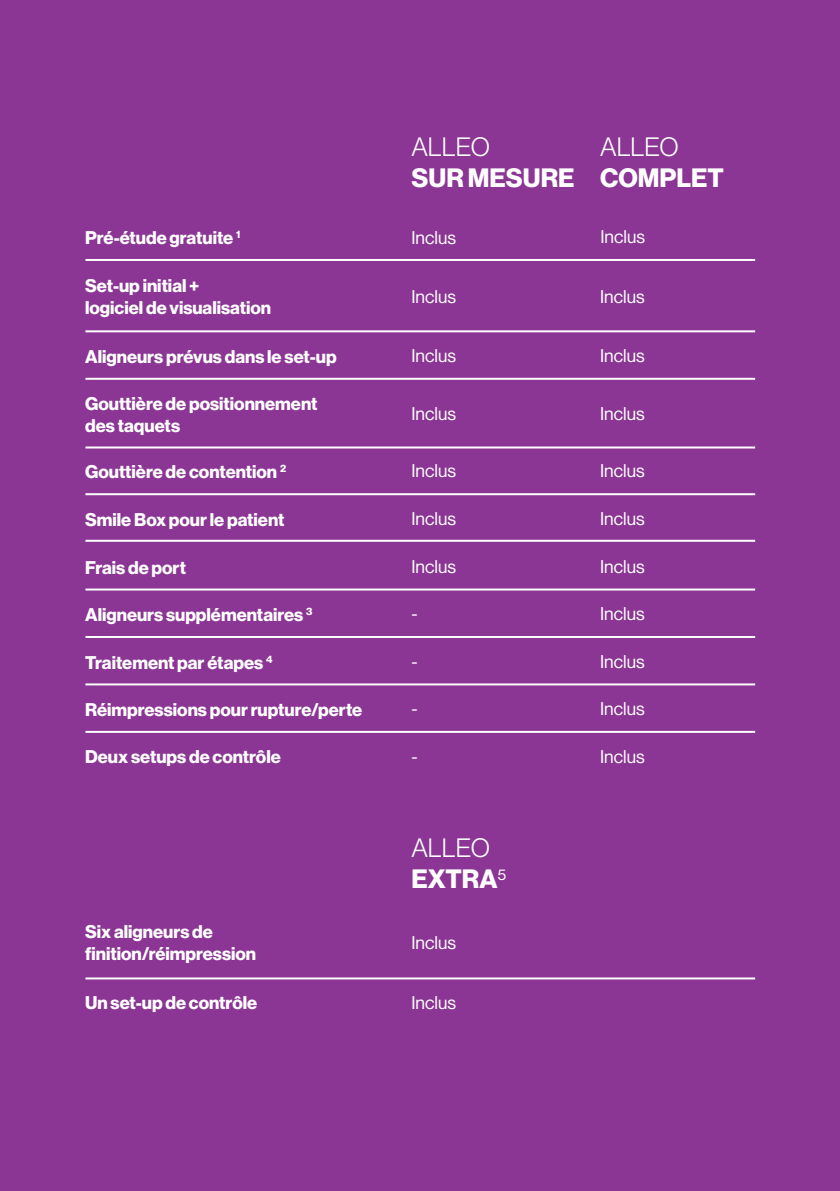
<style>
.page{position:relative;width:840px;height:1191px;background:#fff}
.page>*{position:absolute;margin:0;border:0;box-sizing:border-box;transform-origin:0 0}
.t1{font:26px "N Haas Grotesk DS Pro 75 Bd";color:#fff}
.t2{font:26px "N Haas Grotesk DS Pro 45 Lt";color:#fff}
.t3{font:18px/22px "N Haas Grotesk DS Pro 75 Bd";color:#fff}
.t4{font:18px "N Haas Grotesk DS Pro 55 Rg";color:#fff}
</style>
<div class="page">
<div style="left:0;top:0;width:839px;height:1191px;background:#8b3594"></div>
<hr style="left:85px;top:259px;width:669px;height:2px;background:#fff">
<hr style="left:85px;top:330px;width:669px;height:2px;background:#fff">
<hr style="left:85px;top:378px;width:669px;height:2px;background:#fff">
<hr style="left:85px;top:446px;width:669px;height:2px;background:#fff">
<hr style="left:85px;top:493px;width:669px;height:2px;background:#fff">
<hr style="left:85px;top:540px;width:669px;height:2px;background:#fff">
<hr style="left:85px;top:588px;width:669px;height:2px;background:#fff">
<hr style="left:85px;top:683px;width:669px;height:2px;background:#fff">
<hr style="left:85px;top:636px;width:669px;height:2px;background:#fff">
<hr style="left:85px;top:977px;width:669px;height:2px;background:#fff">
<hr style="left:85px;top:731px;width:669px;height:2px;background:#fff">
<p class="t3" style="left:85px;top:227px;width:157px">Pré-étude gratuite <sup>1</sup></p>
<p class="t3" style="left:85px;top:275px;width:187px">Set-up initial +<br>logiciel de visualisation</p>
<p class="t3" style="left:85px;top:346px;width:253px">Aligneurs prévus dans le set-up</p>
<p class="t3" style="left:85px;top:393px;width:234px">Gouttière de positionnement des taquets</p>
<p class="t3" style="left:85px;top:461px;width:202px">Gouttière de contention <sup>2</sup></p>
<p class="t3" style="left:85px;top:509px;width:201px">Smile Box pour le patient</p>
<p class="t3" style="left:85px;top:557px;width:102px">Frais de port</p>
<p class="t3" style="left:85px;top:604px;width:229px">Aligneurs supplémentaires <sup>3</sup></p>
<p class="t3" style="left:85px;top:651px;width:189px">Traitement par étapes <sup>4</sup></p>
<p class="t3" style="left:85px;top:699px;width:278px">Réimpressions pour rupture/perte</p>
<p class="t3" style="left:85px;top:745px;width:197px">Deux setups de contrôle</p>
<h1 class="t2" style="left:411px;top:132px;width:80px">ALLEO</h1>
<h1 class="t1" style="left:411px;top:163px;width:164px">SUR MESURE</h1>
<p class="t4" style="left:411px;top:228px;width:46px">Inclus</p>
<h1 class="t2" style="left:600px;top:132px;width:80px">ALLEO</h1>
<h1 class="t1" style="left:600px;top:163px;width:125px">COMPLET</h1>
<p class="t4" style="left:600px;top:227px;width:46px">Inclus</p>
<p class="t4" style="left:411px;top:286px;width:46px">Inclus</p>
<p class="t4" style="left:600px;top:286px;width:46px">Inclus</p>
<p class="t4" style="left:411px;top:345px;width:46px">Inclus</p>
<p class="t4" style="left:600px;top:345px;width:46px">Inclus</p>
<p class="t4" style="left:411px;top:404px;width:46px">Inclus</p>
<p class="t4" style="left:600px;top:404px;width:46px">Inclus</p>
<p class="t4" style="left:411px;top:461px;width:46px">Inclus</p>
<p class="t4" style="left:600px;top:461px;width:46px">Inclus</p>
<p class="t4" style="left:411px;top:508px;width:46px">Inclus</p>
<p class="t4" style="left:600px;top:508px;width:46px">Inclus</p>
<p class="t4" style="left:411px;top:556px;width:46px">Inclus</p>
<p class="t4" style="left:600px;top:556px;width:46px">Inclus</p>
<p class="t4" style="left:411px;top:603px;width:8px">-</p>
<p class="t4" style="left:600px;top:603px;width:46px">Inclus</p>
<p class="t4" style="left:411px;top:651px;width:8px">-</p>
<p class="t4" style="left:600px;top:651px;width:46px">Inclus</p>
<p class="t4" style="left:411px;top:698px;width:8px">-</p>
<p class="t4" style="left:600px;top:698px;width:46px">Inclus</p>
<p class="t4" style="left:411px;top:746px;width:8px">-</p>
<p class="t4" style="left:600px;top:746px;width:46px">Inclus</p>
<h1 class="t2" style="left:411px;top:833px;width:80px">ALLEO</h1>
<h1 class="t1" style="left:411px;top:864px;width:96px">EXTRA<sup>5</sup></h1>
<p class="t3" style="left:85px;top:921px;width:172px">Six aligneurs de finition/réimpression</p>
<p class="t3" style="left:85px;top:992px;width:173px">Un set-up de contrôle</p>
<p class="t4" style="left:411px;top:992px;width:46px">Inclus</p>
<p class="t4" style="left:411px;top:933px;width:46px">Inclus</p>
</div>
